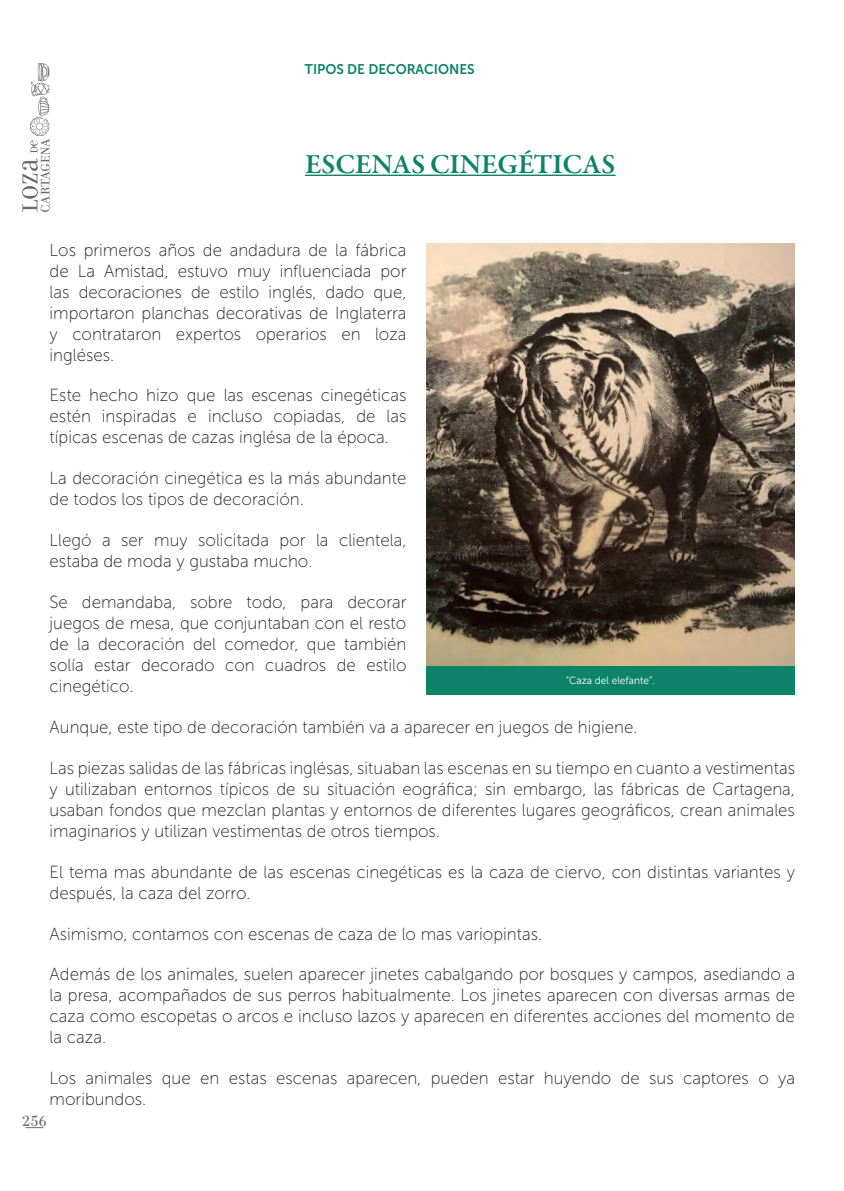
<style>
.page{position:relative;width:844px;height:1191px;background:#fff}
.page>*{position:absolute;margin:0;border:0;box-sizing:border-box;transform-origin:0 0}
.t1{font:600 28px "Garamond Premr Pro";letter-spacing:-.005em;color:#0d846a}
.t2{font:17.5px/21px "Museo Sans 100";color:#231f20;text-align:justify;scale:.96 1}
.t3{font:15.75px "Filosofia Unicase OT";color:#6c6d70}
.t4{font:14px "Museo Sans 700";color:#0d846a;scale:.96 1}
.t5{font:10.5px "Museo Sans 300";color:#fff;scale:.96 1}
</style>
<div class="page">
<hr style="left:305px;top:175px;width:310px;height:1px;background:#0d846a">
<img style="left:426px;top:243px;width:368px;height:423px">
<div style="left:426px;top:666px;width:368px;height:28px;background:#0d846a"></div>
<svg style="left:22px;top:63px;width:28px;height:149px"></svg>
<svg style="left:25px;top:1127px;width:19px;height:1px"></svg>
<p class="t4" style="left:305px;top:61px;width:178px">TIPOS DE DECORACIONES</p>
<h1 class="t1" style="left:305px;top:147px;width:312px">ESCENAS CINEGÉTICAS</h1>
<p class="t2" style="left:50px;top:239px;width:373px">Los primeros años de andadura de la fábrica de La Amistad, estuvo muy influenciada por las decoraciones de estilo inglés, dado que, importaron planchas decorativas de Inglaterra y contrataron expertos operarios en loza ingléses.</p>
<p class="t2" style="left:50px;top:385px;width:373px">Este hecho hizo que las escenas cinegéticas estén inspiradas e incluso copiadas, de las típicas escenas de cazas inglésa de la época.</p>
<p class="t2" style="left:50px;top:468px;width:373px">La decoración cinegética es la más abundante de todos los tipos de decoración.</p>
<p class="t2" style="left:50px;top:530px;width:373px">Llegó a ser muy solicitada por la clientela, estaba de moda y gustaba mucho.</p>
<p class="t2" style="left:50px;top:591px;width:373px">Se demandaba, sobre todo, para decorar juegos de mesa, que conjuntaban con el resto de la decoración del comedor, que también solía estar decorado con cuadros de estilo cinegético.</p>
<p class="t2" style="left:50px;top:716px;width:613px">Aunque, este tipo de decoración también va a aparecer en juegos de higiene.</p>
<p class="t2" style="left:50px;top:757px;width:777px">Las piezas salidas de las fábricas inglésas, situaban las escenas en su tiempo en cuanto a vestimentas y utilizaban entornos típicos de su situación eográfica; sin embargo, las fábricas de Cartagena, usaban fondos que mezclan plantas y entornos de diferentes lugares geográficos, crean animales imaginarios y utilizan vestimentas de otros tiempos.</p>
<p class="t2" style="left:50px;top:861px;width:777px">El tema mas abundante de las escenas cinegéticas es la caza de ciervo, con distintas variantes y después, la caza del zorro.</p>
<p class="t2" style="left:50px;top:923px;width:514px">Asimismo, contamos con escenas de caza de lo mas variopintas.</p>
<p class="t2" style="left:50px;top:964px;width:777px">Además de los animales, suelen aparecer jinetes cabalgando por bosques y campos, asediando a la presa, acompañados de sus perros habitualmente. Los jinetes aparecen con diversas armas de caza como escopetas o arcos e incluso lazos y aparecen en diferentes acciones del momento de la caza.</p>
<p class="t2" style="left:50px;top:1068px;width:777px">Los animales que en estas escenas aparecen, pueden estar huyendo de sus captores o ya moribundos.</p>
<p class="t5" style="left:565px;top:675px;width:94px">“Caza del elefante”.</p>
<p class="t3" style="left:22px;top:1111px;width:26px">256</p>
</div>
